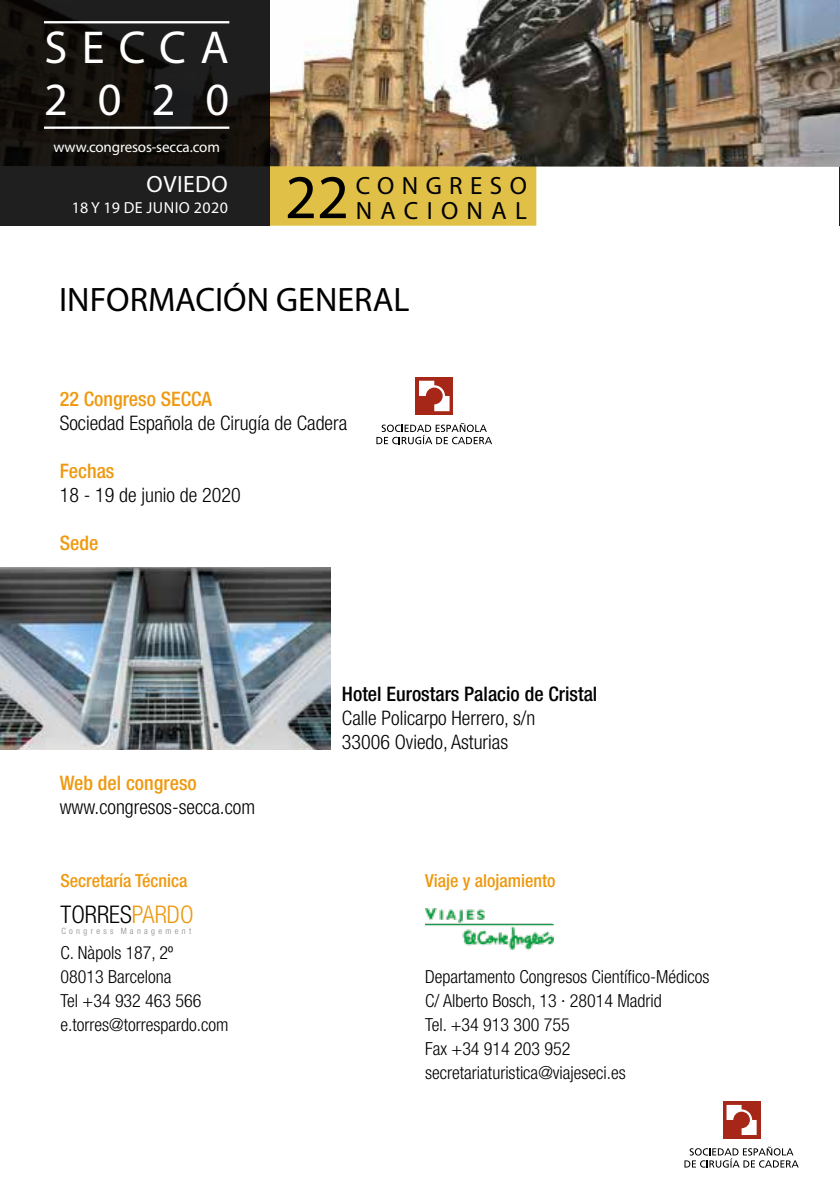
<style>
.page{position:relative;width:840px;height:1191px;background:#fff}
.page>*{position:absolute;margin:0;border:0;box-sizing:border-box;transform-origin:0 0}
.t1{font:62.4px "Myriad Pro";color:#000}
.t2{font:46.4px/52.2px "Myriad Pro";letter-spacing:.315em;color:#fff}
.t3{font:34px "Myriad Pro";color:#000}
.t4{font:25px "Myriad Pro";letter-spacing:.31em;color:#000}
.t5{font:25px "Myriad Pro";letter-spacing:.335em;color:#000}
.t6{font:300 condensed 24.4px "Helvetica Neue LT Com";color:#000}
.t7{font:23.6px "Myriad Pro";letter-spacing:.02em;color:#fff}
.t8{font:300 condensed 20px/24px "Helvetica Neue LT Com";color:#000}
.t9{font:500 condensed 20px "Helvetica Neue LT Com";color:#ee9910}
.t10{font:500 condensed 20px "Helvetica Neue LT Com";color:#000}
.t11{font:300 condensed 18px/24px "Helvetica Neue LT Com";color:#000}
.t12{font:500 condensed 18px "Helvetica Neue LT Com";color:#ee9910}
.t13{font:16px "Myriad Pro";letter-spacing:.025em;color:#fff}
.t14{font:15px "Myriad Pro";letter-spacing:-.01em;color:#fff}
.t15{font:300 condensed 8.6px "Helvetica Neue LT Com";letter-spacing:.385em;color:#878787}
.s1{color:#ee9910}
</style>
<div class="page">
<hr style="left:838px;top:0;width:1px;height:226px;background:#000">
<div style="left:270px;top:167px;width:266px;height:59px;background:#e1c048"></div>
<img style="left:270px;top:0;width:569px;height:167px">
<svg style="left:0;top:0;width:270px;height:226px;background:#191715"></svg>
<hr style="left:44px;top:21px;width:185px;height:2px;background:#fff">
<hr style="left:44px;top:126px;width:185px;height:3px;background:#fff">
<svg style="left:684px;top:1146px;width:114px;height:21px"></svg>
<div style="left:722px;top:1101px;width:37px;height:37px;background:#a62617"></div>
<svg style="left:726px;top:1105px;width:30px;height:30px"></svg>
<img style="left:425px;top:908px;width:128px;height:41px">
<img style="left:0;top:567px;width:330px;height:182px">
<svg style="left:376px;top:423px;width:116px;height:21px"></svg>
<div style="left:415px;top:377px;width:38px;height:38px;background:#a62617"></div>
<svg style="left:419px;top:381px;width:30px;height:30px"></svg>
<h2 class="t2" style="left:44px;top:21px;width:187px">SECCA<br>2020</h2>
<p class="t14" style="left:53px;top:137px;width:168px">www.congresos-secca.com</p>
<h3 class="t7" style="left:146px;top:169px;width:83px">OVIEDO</h3>
<p class="t13" style="left:72px;top:198px;width:158px">18 Y 19 DE JUNIO 2020</p>
<h1 class="t1" style="left:285px;top:159px;width:66px">22</h1>
<h3 class="t4" style="left:355px;top:170px;width:173px">CONGRESO</h3>
<h3 class="t5" style="left:355px;top:195px;width:173px">NACIONAL</h3>
<h3 class="t3" style="left:59px;top:279px;width:352px">INFORMACIÓN GENERAL</h3>
<p class="t9" style="left:60px;top:387px;width:154px">22 Congreso SECCA</p>
<p class="t8" style="left:60px;top:411px;width:289px">Sociedad Española de Cirugía de Cadera</p>
<p class="t9" style="left:60px;top:459px;width:56px">Fechas</p>
<p class="t8" style="left:60px;top:483px;width:182px">18 - 19 de junio de 2020</p>
<p class="t9" style="left:60px;top:531px;width:40px">Sede</p>
<p class="t9" style="left:60px;top:771px;width:138px">Web del congreso</p>
<p class="t8" style="left:60px;top:795px;width:197px">www.congresos-secca.com</p>
<p class="t12" style="left:61px;top:870px;width:128px">Secretaría Técnica</p>
<h3 class="t6" style="left:61px;top:900px;width:134px">TORRES<span class="s1">PARDO</span></h3>
<p class="t15" style="left:61px;top:926px;width:131px">Congress Management</p>
<p class="t11" style="left:61px;top:941px;width:169px">C. Nàpols 187, 2º<br>08013 Barcelona<br>Tel +34 932 463 566 e.torres@torrespardo.com</p>
<p class="t10" style="left:342px;top:682px;width:257px">Hotel Eurostars Palacio de Cristal</p>
<p class="t8" style="left:342px;top:705px;width:195px">Calle Policarpo Herrero, s/n<br>33006 Oviedo, Asturias</p>
<p class="t12" style="left:425px;top:870px;width:132px">Viaje y alojamiento</p>
<p class="t11" style="left:425px;top:965px;width:286px">Departamento Congresos Científico-Médicos<br>C/ Alberto Bosch, 13 · 28014 Madrid<br>Tel. +34 913 300 755<br>Fax +34 914 203 952 secretariaturistica@viajeseci.es</p>
</div>
